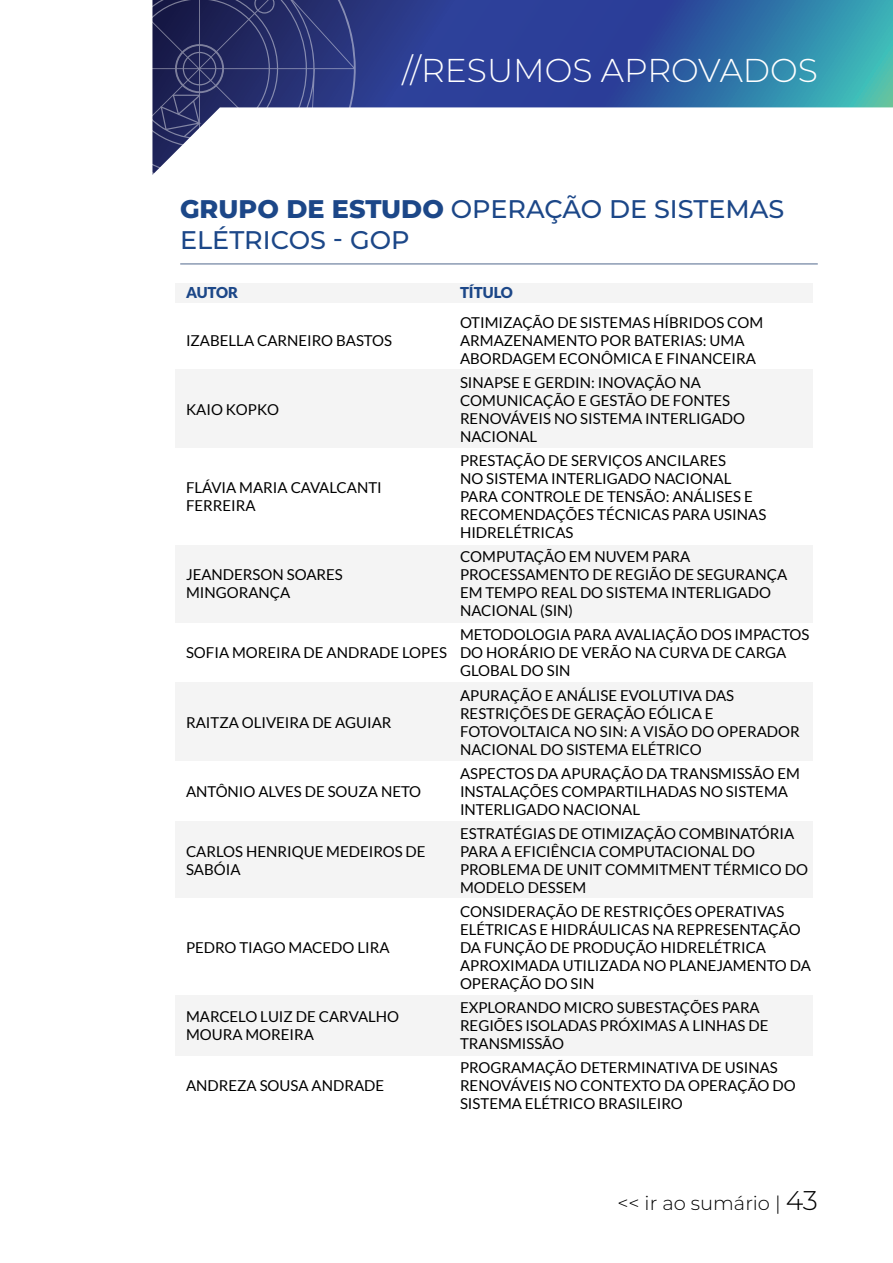
<style>
.page{position:relative;width:893px;height:1263px;background:#fff}
.page>*{position:absolute;margin:0;border:0;box-sizing:border-box;transform-origin:0 0}
.t1{font:300 33px "Montserrat";color:#fff}
.t2{font:500 25.5px/30.6px "Montserrat";color:#1c4788}
.t3{font:300 19.5px "Montserrat";color:#000}
.t4{font:15px/18px "Lato";color:#000}
.t5{font:900 15px "Lato";color:#1c4788}
.s1{font-weight:800}
.s2{font-size:27px}
</style>
<div class="page">
<svg style="left:356px;top:0;width:537px;height:108px;background:#305d9f"></svg>
<svg style="left:152px;top:0;width:204px;height:175px"></svg>
<div style="left:175px;top:283px;width:637px;height:19px;background:#f4f4f4"></div>
<div style="left:175px;top:370px;width:637px;height:78px;background:#f4f4f4"></div>
<div style="left:175px;top:682px;width:637px;height:79px;background:#f4f4f4"></div>
<div style="left:175px;top:821px;width:637px;height:77px;background:#f4f4f4"></div>
<div style="left:175px;top:995px;width:637px;height:60px;background:#f4f4f4"></div>
<div style="left:175px;top:545px;width:637px;height:78px;background:#f4f4f4"></div>
<hr style="left:180px;top:264px;width:638px;height:1px;background:#52688e">
<h1 class="t1" style="left:402px;top:48px;width:417px">//RESUMOS APROVADOS</h1>
<h2 class="t2" style="left:180px;top:193px;width:606px"><span class="s1">GRUPO DE ESTUDO</span> OPERAÇÃO DE SISTEMAS<br>ELÉTRICOS - GOP</h2>
<p class="t5" style="left:186px;top:284px;width:54px">AUTOR</p>
<p class="t5" style="left:460px;top:284px;width:54px">TÍTULO</p>
<p class="t4" style="left:186px;top:332px;width:207px">IZABELLA CARNEIRO BASTOS</p>
<p class="t4" style="left:460px;top:314px;width:305px">OTIMIZAÇÃO DE SISTEMAS HÍBRIDOS COM<br>ARMAZENAMENTO POR BATERIAS: UMA<br>ABORDAGEM ECONÔMICA E FINANCEIRA</p>
<p class="t4" style="left:186px;top:401px;width:94px">KAIO KOPKO</p>
<p class="t4" style="left:186px;top:479px;width:197px">FLÁVIA MARIA CAVALCANTI<br>FERREIRA</p>
<p class="t4" style="left:186px;top:566px;width:158px">JEANDERSON SOARES<br>MINGORANÇA</p>
<p class="t4" style="left:186px;top:644px;width:263px">SOFIA MOREIRA DE ANDRADE LOPES</p>
<p class="t4" style="left:186px;top:713px;width:207px">RAITZA OLIVEIRA DE AGUIAR</p>
<p class="t4" style="left:186px;top:782px;width:237px">ANTÔNIO ALVES DE SOUZA NETO</p>
<p class="t4" style="left:186px;top:842px;width:241px">CARLOS HENRIQUE MEDEIROS DE<br>SABÓIA</p>
<p class="t4" style="left:186px;top:938px;width:205px">PEDRO TIAGO MACEDO LIRA</p>
<p class="t4" style="left:460px;top:374px;width:287px">SINAPSE E GERDIN: INOVAÇÃO NA<br>COMUNICAÇÃO E GESTÃO DE FONTES<br>RENOVÁVEIS NO SISTEMA INTERLIGADO<br>NACIONAL</p>
<p class="t4" style="left:460px;top:452px;width:308px">PRESTAÇÃO DE SERVIÇOS ANCILARES<br>NO SISTEMA INTERLIGADO NACIONAL<br>PARA CONTROLE DE TENSÃO: ANÁLISES E<br>RECOMENDAÇÕES TÉCNICAS PARA USINAS<br>HIDRELÉTRICAS</p>
<p class="t4" style="left:460px;top:548px;width:329px">COMPUTAÇÃO EM NUVEM PARA<br>PROCESSAMENTO DE REGIÃO DE SEGURANÇA<br>EM TEMPO REAL DO SISTEMA INTERLIGADO<br>NACIONAL (SIN)</p>
<p class="t4" style="left:460px;top:626px;width:351px">METODOLOGIA PARA AVALIAÇÃO DOS IMPACTOS<br>DO HORÁRIO DE VERÃO NA CURVA DE CARGA<br>GLOBAL DO SIN</p>
<p class="t4" style="left:460px;top:686px;width:341px">APURAÇÃO E ANÁLISE EVOLUTIVA DAS RESTRIÇÕES DE GERAÇÃO EÓLICA E FOTOVOLTAICA NO SIN: A VISÃO DO OPERADOR NACIONAL DO SISTEMA ELÉTRICO</p>
<p class="t4" style="left:460px;top:764px;width:341px">ASPECTOS DA APURAÇÃO DA TRANSMISSÃO EM<br>INSTALAÇÕES COMPARTILHADAS NO SISTEMA<br>INTERLIGADO NACIONAL</p>
<p class="t4" style="left:460px;top:824px;width:349px">ESTRATÉGIAS DE OTIMIZAÇÃO COMBINATÓRIA<br>PARA A EFICIÊNCIA COMPUTACIONAL DO<br>PROBLEMA DE UNIT COMMITMENT TÉRMICO DO<br>MODELO DESSEM</p>
<p class="t4" style="left:460px;top:902px;width:352px">CONSIDERAÇÃO DE RESTRIÇÕES OPERATIVAS ELÉTRICAS E HIDRÁULICAS NA REPRESENTAÇÃO DA FUNÇÃO DE PRODUÇÃO HIDRELÉTRICA APROXIMADA UTILIZADA NO PLANEJAMENTO DA OPERAÇÃO DO SIN</p>
<p class="t4" style="left:186px;top:1007px;width:215px">MARCELO LUIZ DE CARVALHO<br>MOURA MOREIRA</p>
<p class="t4" style="left:460px;top:998px;width:310px">EXPLORANDO MICRO SUBESTAÇÕES PARA<br>REGIÕES ISOLADAS PRÓXIMAS A LINHAS DE<br>TRANSMISSÃO</p>
<p class="t4" style="left:186px;top:1076px;width:200px">ANDREZA SOUSA ANDRADE</p>
<p class="t4" style="left:460px;top:1058px;width:337px">PROGRAMAÇÃO DETERMINATIVA DE USINAS<br>RENOVÁVEIS NO CONTEXTO DA OPERAÇÃO DO<br>SISTEMA ELÉTRICO BRASILEIRO</p>
<h3 class="t3" style="left:617px;top:1189px;width:202px">&lt;&lt; ir ao sumário | <span class="s2">43</span></h3>
</div>
